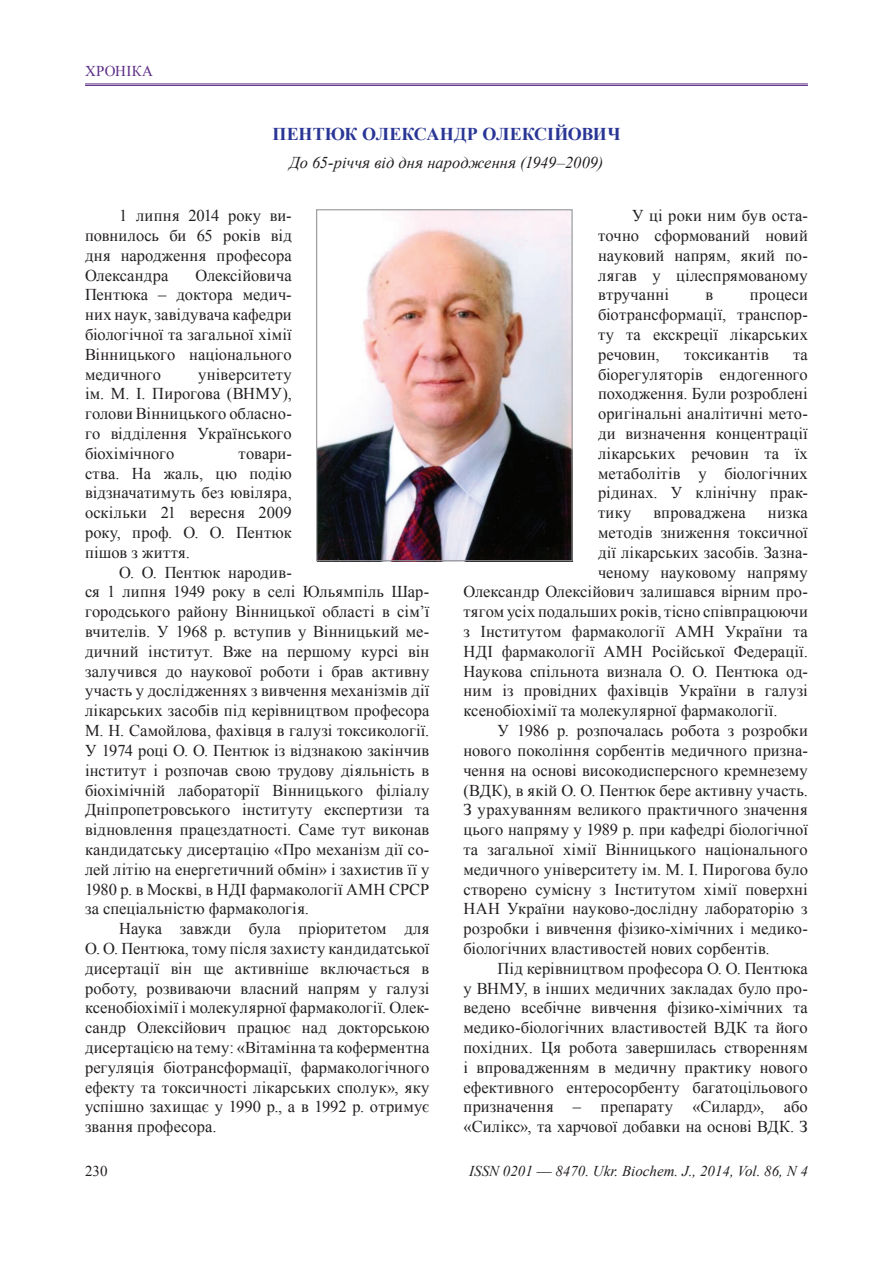
<style>
.page{position:relative;width:893px;height:1263px;background:#fff}
.page>*{position:absolute;margin:0;border:0;box-sizing:border-box;transform-origin:0 0}
.t1{font:700 18px "Times New Roman";letter-spacing:-.005em;color:#293695}
.t2{font:16.5px/19.8px "Times New Roman";letter-spacing:.005em;color:#231f20;text-align:justify}
.t3{font:italic 16.5px "Times New Roman";color:#231f20}
.t4{font:italic 15px "Times New Roman";color:#231f20}
.t5{font:15px "Times New Roman";color:#5d2e86}
.t6{font:15px "Times New Roman";color:#231f20}
.s1{font-style:normal}
</style>
<div class="page">
<hr style="left:85px;top:84px;width:723px;height:1px;background:#5d2e86">
<hr style="left:85px;top:85px;width:723px;height:1px;background:#5d2e86">
<img style="left:318px;top:211px;width:253px;height:348px">
<div style="left:316px;top:209px;width:257px;height:352px;border:1px solid #939598"></div>
<p class="t5" style="left:85px;top:61px;width:22px">хроніка</p>
<p class="t1" style="left:272px;top:121px;width:350px">Пентюк Олександр Олексійович</p>
<p class="t3" style="left:290px;top:151px;width:315px">До 65-річчя від дня народження (1949–2009)</p>
<p class="t2" style="left:85px;top:206px;width:208px;text-indent:34px">1 липня 2014 року ви&shy;повнилось би 65 років від дня народження професора Олександра</p>
<p class="t2" style="left:598px;top:206px;width:211px;text-indent:34px">У ці роки ним був оста&shy;точно сформований новий науковий напрям, який по&shy;лягав у цілеспрямованому втручанні</p>
<p class="t2" style="left:85px;top:265px;width:208px;text-indent:110px">Олексійовича Пентюка – доктора медич&shy;них наук, завідувача кафедри біологічної та загальної хімії Вінницького національного медичного</p>
<p class="t2" style="left:598px;top:285px;width:211px;text-indent:152px">процеси біотрансформації, транспор&shy;ту та екскреції лікарських речовин,</p>
<p class="t2" style="left:706px;top:285px;width:9px">в</p>
<p class="t2" style="left:684px;top:344px;width:86px">токсикантів</p>
<p class="t2" style="left:598px;top:344px;width:211px;text-indent:195px">та біорегуляторів ендогенного походження. Були розроблені оригінальні аналітичні мето&shy;ди визначення концентрації лікарських речовин та їх метаболітів у біологічних рідинах. У клінічну прак&shy;тику</p>
<p class="t2" style="left:85px;top:364px;width:208px;text-indent:113px">університету ім. М. І. Пирогова (ВНМУ), голови Вінницького обласно&shy;го відділення Українського біохімічного</p>
<p class="t2" style="left:85px;top:443px;width:208px;text-indent:154px">товари&shy;ства. На жаль, цю подію відзначатимуть без ювіляра, оскільки 21 вересня 2009 року, проф. О. О. Пентюк пішов з життя.</p>
<p class="t2" style="left:85px;top:562px;width:346px;text-align:left;text-indent:34px">О. О. Пентюк народив-<br>ся 1 липня 1949 року в селі Юльямпіль Шар&shy;городського району Вінницької області в сім’ї вчителів. У 1968 р. вступив у Вінницький ме&shy;дичний інститут. Вже на першому курсі він залучився до наукової роботи і брав активну участь у дослідженнях з вивчення механізмів дії лікарських засобів під керівництвом професора М. Н. Самойлова, фахівця в галузі токсикології.<br>У 1974 році О. О. Пентюк із відзнакою закінчив інститут і розпочав свою трудову діяльність в біохімічній лабораторії Вінницького філіалу Дніпропетровського інституту експертизи та відновлення працездатності. Саме тут виконав кандидатську дисертацію «Про механізм дії со&shy;лей літію на енергетичний обмін» і захистив її у 1980 р. в Москві, в НДІ фармакології АМН СРСР за спеціальністю фармакологія.</p>
<p class="t2" style="left:85px;top:918px;width:346px;text-indent:34px">Наука завжди була пріоритетом для О. О. Пентюка, тому після захисту кандидатської дисертації він ще активніше включається в роботу, розвиваючи власний напрям у галузі ксенобіохімії і молекулярної фармакології. Олек&shy;сандр Олексійович працює над докторською дисертацією на тему: «Вітамінна та коферментна регуляція біотрансформації, фармакологічного ефекту та токсичності лікарських сполук», яку успішно захищає у 1990 р., а в 1992 р. отримує звання професора.</p>
<p class="t2" style="left:653px;top:503px;width:94px">впроваджена</p>
<p class="t2" style="left:768px;top:503px;width:42px">низка</p>
<p class="t2" style="left:598px;top:522px;width:211px">методів зниження токсичної</p>
<p class="t2" style="left:598px;top:542px;width:211px">дії лікарських засобів. Зазна-</p>
<p class="t2" style="left:598px;top:562px;width:211px">ченому науковому напряму</p>
<p class="t2" style="left:463px;top:582px;width:346px">Олександр Олексійович залишався вірним про-</p>
<p class="t2" style="left:463px;top:602px;width:346px">тягом усіх подальших років, тісно співпрацюючи</p>
<p class="t2" style="left:463px;top:621px;width:346px">з Інститутом фармакології АМН України та</p>
<p class="t2" style="left:463px;top:641px;width:346px">НДІ фармакології АМН Російської Федерації.</p>
<p class="t2" style="left:463px;top:661px;width:346px">Наукова спільнота визнала О. О. Пентюка од-</p>
<p class="t2" style="left:463px;top:681px;width:346px">ним із провідних фахівців України в галузі</p>
<p class="t2" style="left:463px;top:701px;width:316px">ксенобіохімії та молекулярної фармакології.</p>
<p class="t2" style="left:497px;top:720px;width:312px">У 1986 р. розпочалась робота з розробки</p>
<p class="t2" style="left:463px;top:740px;width:346px">нового покоління сорбентів медичного призна-</p>
<p class="t2" style="left:463px;top:760px;width:346px">чення на основі високодисперсного кремнезему</p>
<p class="t2" style="left:463px;top:780px;width:346px">(ВДК), в якій О. О. Пентюк бере активну участь.</p>
<p class="t2" style="left:463px;top:800px;width:346px">З урахуванням великого практичного значення</p>
<p class="t2" style="left:463px;top:819px;width:346px">цього напряму у 1989 р. при кафедрі біологічної</p>
<p class="t2" style="left:463px;top:839px;width:346px">та загальної хімії Вінницького національного</p>
<p class="t2" style="left:463px;top:859px;width:346px">медичного університету ім. М. І. Пирогова було</p>
<p class="t2" style="left:463px;top:879px;width:346px">створено сумісну з Інститутом хімії поверхні</p>
<p class="t2" style="left:463px;top:899px;width:346px">НАН України науково-дослідну лабораторію з</p>
<p class="t2" style="left:463px;top:918px;width:346px">розробки і вивчення фізико-хімічних і медико-</p>
<p class="t2" style="left:463px;top:938px;width:308px">біологічних властивостей нових сорбентів.</p>
<p class="t2" style="left:497px;top:958px;width:312px">Під керівництвом професора О. О. Пентюка</p>
<p class="t2" style="left:463px;top:978px;width:346px">у ВНМУ, в інших медичних закладах було про-</p>
<p class="t2" style="left:463px;top:998px;width:346px">ведено всебічне вивчення фізико-хімічних та</p>
<p class="t2" style="left:463px;top:1017px;width:346px">медико-біологічних властивостей ВДК та його</p>
<p class="t2" style="left:463px;top:1037px;width:346px">похідних. Ця робота завершилась створенням</p>
<p class="t2" style="left:463px;top:1057px;width:346px">і впровадженням в медичну практику нового</p>
<p class="t2" style="left:463px;top:1077px;width:346px">ефективного ентеросорбенту багатоцільового</p>
<p class="t2" style="left:463px;top:1097px;width:346px">призначення – препарату «Силард», або</p>
<p class="t2" style="left:463px;top:1116px;width:346px">«Силікс», та харчової добавки на основі ВДК. З</p>
<p class="t6" style="left:85px;top:1160px;width:24px">230</p>
<p class="t4" style="left:469px;top:1160px;width:340px">ISSN 0201 <span class="s1">—</span> 8470. Ukr. Biochem. J., 2014, Vol. 86, N 4</p>
</div>
